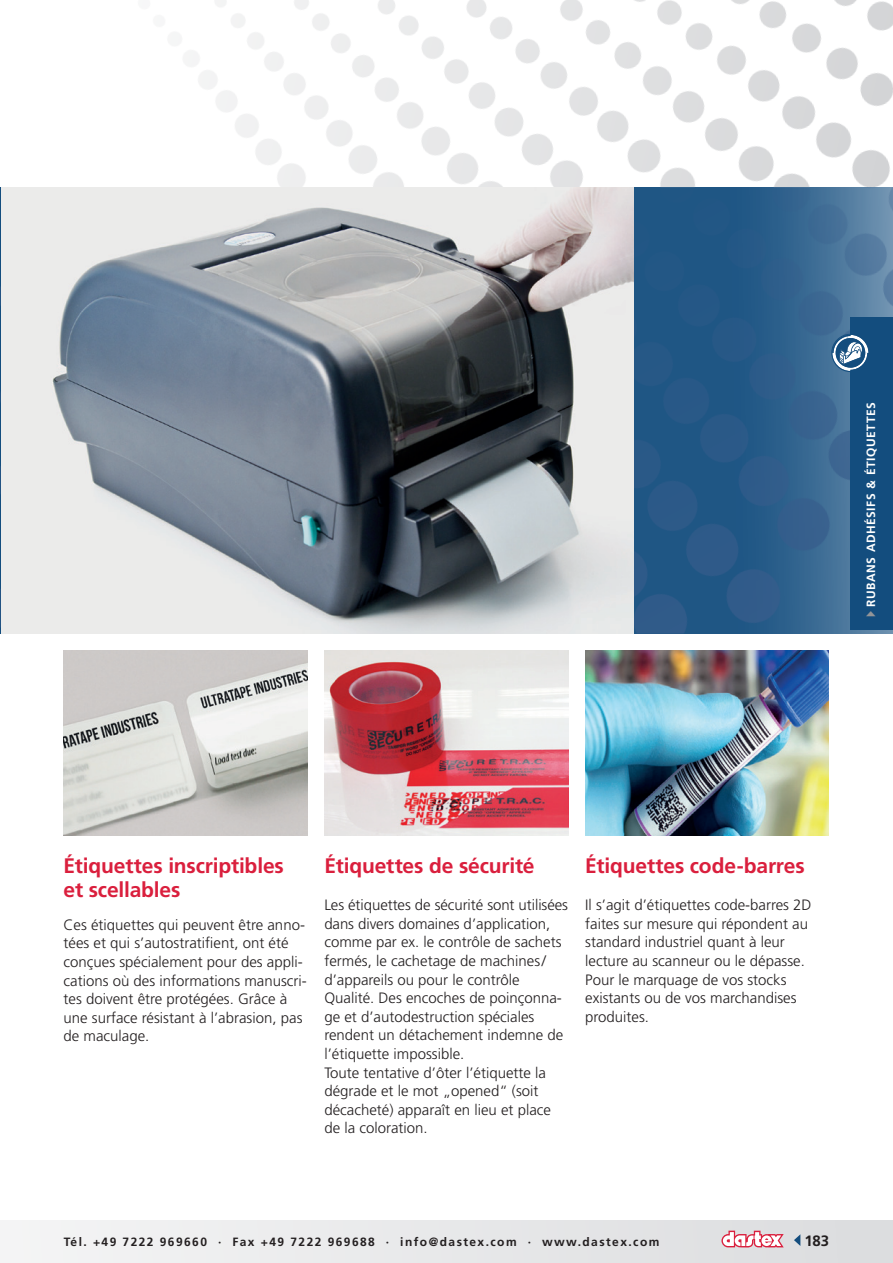
<style>
.page{position:relative;width:893px;height:1263px;background:#fff}
.page>*{position:absolute;margin:0;border:0;box-sizing:border-box;transform-origin:0 0}
.t1{font:700 21px/24px "Frutiger LT Std";letter-spacing:-.01em;color:#da1f3d}
.t2{font:300 15px/18.6px "Frutiger LT Std";color:#231f20}
.t3{font:700 15px "Frutiger LT Std";color:#231f20}
.t4{font:700 12px "Frutiger LT Std";letter-spacing:.12em;color:#231f20}
.t5{font:700 12px "Frutiger LT Std";letter-spacing:.04em;color:#fff}
.s1{color:#939598}
</style>
<div class="page">
<div style="left:0;top:1220px;width:893px;height:43px;background:#e8e9ea"></div>
<svg style="left:721px;top:1230px;width:63px;height:17px"></svg>
<svg style="left:794px;top:1234px;width:6px;height:12px"></svg>
<img style="left:187px;top:0;width:706px;height:187px">
<img style="left:1px;top:187px;width:892px;height:447px">
<img style="left:64px;top:651px;width:243px;height:184px">
<img style="left:324px;top:651px;width:244px;height:184px">
<img style="left:585px;top:651px;width:244px;height:184px">
<hr style="left:0;top:187px;width:1px;height:447px;background:#134d7e">
<div style="left:850px;top:317px;width:43px;height:312px;background:#134d7e"></div>
<svg style="left:831px;top:334px;width:38px;height:38px"></svg>
<p class="t5" style="left:864px;top:617px;width:216px;rotate:-90deg"><span class="s1">▶</span> RUBANS ADHÉSIFS &amp; ÉTIQUETTES</p>
<h1 class="t1" style="left:64px;top:854px;width:222px">Étiquettes inscriptibles et scellables</h1>
<p class="t2" style="left:64px;top:915px;width:245px">Ces étiquettes qui peuvent être anno&shy;tées et qui s’autostratifient, ont été conçues spécialement pour des appli&shy;cations où des informations manuscri&shy;tes doivent être protégées. Grâce à une surface résistant à l’abrasion, pas de maculage.</p>
<h1 class="t1" style="left:324px;top:854px;width:212px">Étiquettes de sécurité</h1>
<p class="t2" style="left:324px;top:896px;width:245px">Les étiquettes de sécurité sont utilisées dans divers domaines d’application, comme par ex. le contrôle de sachets fermés, le cachetage de machines/ d’appareils ou pour le contrôle Qualité. Des encoches de poinçonna&shy;ge et d’autodestruction spéciales rendent un détachement indemne de l’étiquette impossible.<br>Toute tentative d’ôter l’étiquette la dégrade et le mot „opened“ (soit décacheté) apparaît en lieu et place de la coloration.</p>
<h1 class="t1" style="left:585px;top:854px;width:221px">Étiquettes code-barres</h1>
<p class="t2" style="left:585px;top:896px;width:228px">Il s’agit d’étiquettes code-barres 2D faites sur mesure qui répondent au standard industriel quant à leur lecture au scanneur ou le dépasse.<br>Pour le marquage de vos stocks existants ou de vos marchandises produites.</p>
<p class="t4" style="left:64px;top:1234px;width:597px">Tél. +49 7222 969660 · Fax +49 7222 969688 · info@dastex.com · www.dastex.com</p>
<p class="t3" style="left:804px;top:1232px;width:26px">183</p>
</div>
